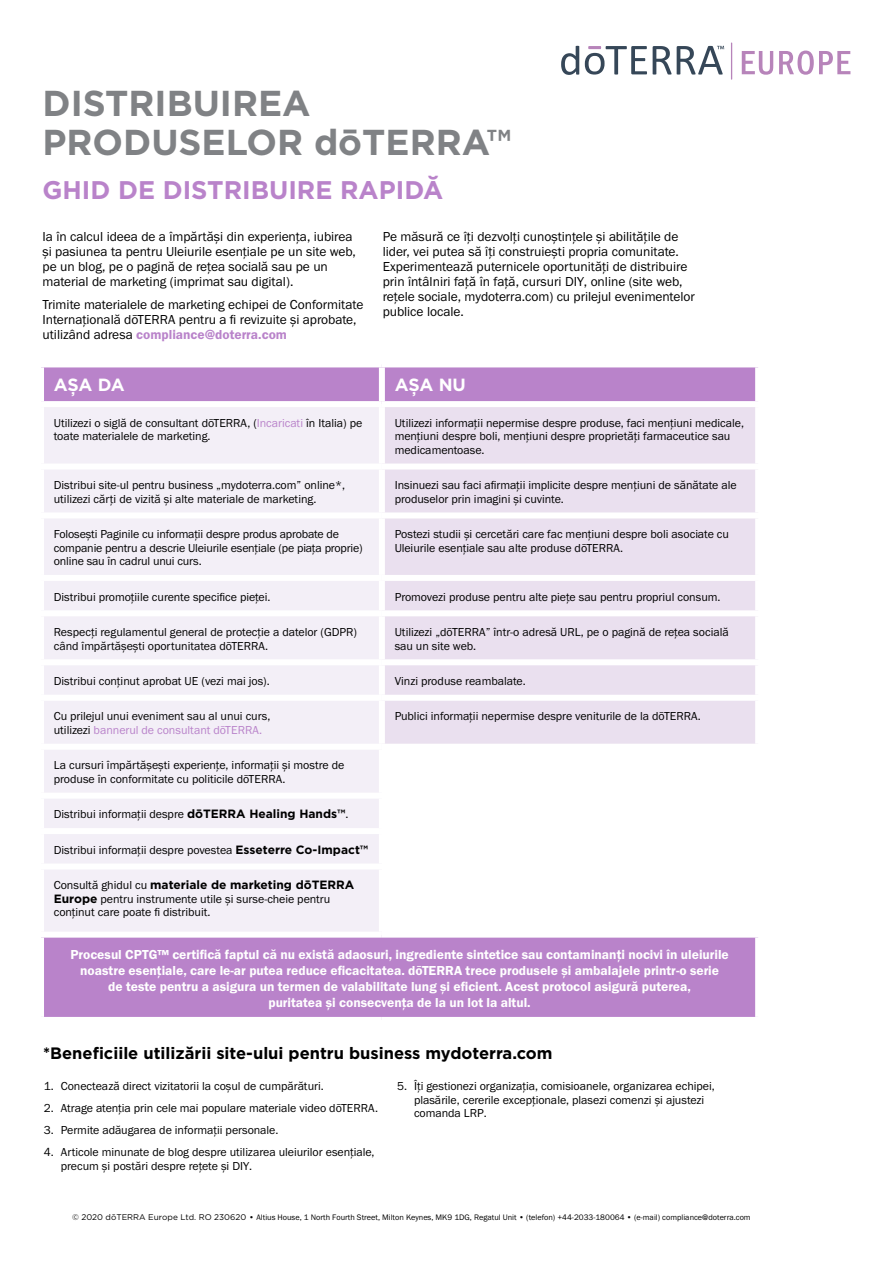
<style>
.page{position:relative;width:893px;height:1263px;background:#fff}
.page>*{position:absolute;margin:0;border:0;box-sizing:border-box;transform-origin:0 0}
.t1{font:700 36px/39px "Gotham";color:#808285}
.t2{font:700 25.5px "Gotham";color:#b983ca}
.t3{font:700 17.7px "Gotham";letter-spacing:-.01em;color:#fff}
.t4{font:700 16.5px "Gotham";color:#000}
.t5{font:13.5px/15px "Franklin Gothic FS";letter-spacing:-.005em;color:#000}
.t6{font:600 13.5px/16.2px "Franklin Gothic FS";color:#fff;text-align:center}
.t7{font:12px/13.5px "Franklin Gothic FS";letter-spacing:-.005em;color:#000}
.t8{font:700 12px "Gotham";color:#000}
.t9{font:8.25px "Franklin Gothic FS";color:#000}
.s1{font-weight:600;color:#b983ca}
.s2{color:#b983ca}
.s3{font-family:"Gotham";font-weight:700}
.s4{font-family:"Franklin Gothic FS";font-weight:400}
.s5{font-family:"Gotham"}
</style>
<div class="page">
<svg style="left:742px;top:51px;width:31px;height:24px"></svg>
<svg style="left:779px;top:51px;width:71px;height:24px"></svg>
<svg style="left:677px;top:46px;width:47px;height:29px"></svg>
<svg style="left:653px;top:46px;width:18px;height:29px"></svg>
<svg style="left:585px;top:46px;width:62px;height:29px"></svg>
<svg style="left:561px;top:46px;width:18px;height:29px"></svg>
<hr style="left:731px;top:43px;width:1px;height:37px;background:#b784ba">
<div style="left:44px;top:367px;width:711px;height:650px;background:#b983ca"></div>
<div style="left:44px;top:407px;width:335px;height:525px;background:#f3eff7"></div>
<div style="left:385px;top:407px;width:370px;height:337px;background:#eae0ef"></div>
<div style="left:382px;top:747px;width:376px;height:188px;background:#fff"></div>
<div style="left:379px;top:367px;width:6px;height:34px;background:#fff"></div>
<div style="left:38px;top:401px;width:344px;height:6px;background:#fff"></div>
<div style="left:382px;top:401px;width:379px;height:6px;background:#fff"></div>
<div style="left:379px;top:407px;width:6px;height:56px;background:#fff"></div>
<div style="left:38px;top:463px;width:344px;height:6px;background:#fff"></div>
<div style="left:382px;top:463px;width:379px;height:6px;background:#fff"></div>
<div style="left:379px;top:469px;width:6px;height:43px;background:#fff"></div>
<div style="left:38px;top:512px;width:344px;height:6px;background:#fff"></div>
<div style="left:382px;top:512px;width:379px;height:6px;background:#fff"></div>
<div style="left:379px;top:518px;width:6px;height:57px;background:#fff"></div>
<div style="left:38px;top:575px;width:344px;height:6px;background:#fff"></div>
<div style="left:382px;top:575px;width:379px;height:6px;background:#fff"></div>
<div style="left:379px;top:581px;width:6px;height:29px;background:#fff"></div>
<div style="left:38px;top:610px;width:344px;height:6px;background:#fff"></div>
<div style="left:382px;top:610px;width:379px;height:6px;background:#fff"></div>
<div style="left:379px;top:616px;width:6px;height:43px;background:#fff"></div>
<div style="left:38px;top:659px;width:344px;height:6px;background:#fff"></div>
<div style="left:382px;top:659px;width:379px;height:6px;background:#fff"></div>
<div style="left:379px;top:665px;width:6px;height:30px;background:#fff"></div>
<div style="left:38px;top:695px;width:344px;height:6px;background:#fff"></div>
<div style="left:382px;top:695px;width:379px;height:6px;background:#fff"></div>
<div style="left:379px;top:701px;width:6px;height:43px;background:#fff"></div>
<div style="left:38px;top:744px;width:344px;height:6px;background:#fff"></div>
<div style="left:382px;top:744px;width:379px;height:6px;background:#fff"></div>
<div style="left:379px;top:750px;width:6px;height:43px;background:#fff"></div>
<div style="left:38px;top:793px;width:347px;height:6px;background:#fff"></div>
<div style="left:379px;top:799px;width:6px;height:29px;background:#fff"></div>
<div style="left:38px;top:828px;width:347px;height:6px;background:#fff"></div>
<div style="left:379px;top:834px;width:6px;height:29px;background:#fff"></div>
<div style="left:38px;top:863px;width:347px;height:6px;background:#fff"></div>
<div style="left:379px;top:869px;width:6px;height:63px;background:#fff"></div>
<div style="left:38px;top:932px;width:344px;height:6px;background:#fff"></div>
<div style="left:382px;top:932px;width:379px;height:6px;background:#fff"></div>
<h1 class="t1" style="left:43px;top:84px;width:470px">DISTRIBUIREA<br>PRODUSELOR dōTERRA™</h1>
<h2 class="t2" style="left:43px;top:173px;width:402px">GHID DE DISTRIBUIRE RAPIDĂ</h2>
<p class="t5" style="left:43px;top:229px;width:315px">Ia în calcul ideea de a împărtăși din experienţa, iubirea și pasiunea ta pentru Uleiurile esenţiale pe un site web, pe un blog, pe o pagină de reţea socială sau pe un material de marketing (imprimat sau digital).</p>
<p class="t5" style="left:43px;top:297px;width:322px">Trimite materialele de marketing echipei de Conformitate<br>Internaţională dōTERRA pentru a fi revizuite și aprobate, utilizând adresa <span class="s1">compliance@doterra.com</span></p>
<p class="t5" style="left:383px;top:229px;width:314px">Pe măsură ce îți dezvolți cunoștințele și abilitățile de lider, vei putea să îți construiești propria comunitate.<br>Experimentează puternicele oportunități de distribuire prin întâlniri față în față, cursuri DIY, online (site web, rețele sociale, mydoterra.com) cu prilejul evenimentelor publice locale.</p>
<h3 class="t3" style="left:54px;top:373px;width:72px">AȘA DA</h3>
<h3 class="t3" style="left:395px;top:373px;width:73px">AȘA NU</h3>
<p class="t7" style="left:54px;top:416px;width:310px">Utilizezi o siglă de consultant dōTERRA, (<span class="s2">Incaricati</span> în Italia) pe toate materialele de marketing.</p>
<p class="t7" style="left:395px;top:416px;width:351px">Utilizezi informații nepermise despre produse, faci mențiuni medicale, mențiuni despre boli, mențiuni despre proprietăți farmaceutice sau medicamentoase.</p>
<p class="t7" style="left:54px;top:479px;width:293px">Distribui site-ul pentru business „mydoterra.com” online*, utilizezi cărți de vizită și alte materiale de marketing.</p>
<p class="t7" style="left:395px;top:479px;width:343px">Insinuezi sau faci afirmații implicite despre mențiuni de sănătate ale produselor prin imagini și cuvinte.</p>
<p class="t7" style="left:54px;top:528px;width:311px">Folosești Paginile cu informații despre produs aprobate de companie pentru a descrie Uleiurile esențiale (pe piața proprie) online sau în cadrul unui curs.</p>
<p class="t7" style="left:395px;top:528px;width:336px">Postezi studii și cercetări care fac mențiuni despre boli asociate cu<br>Uleiurile esențiale sau alte produse dōTERRA.</p>
<p class="t7" style="left:54px;top:590px;width:218px">Distribui promoțiile curente specifice pieței.</p>
<p class="t7" style="left:395px;top:590px;width:327px">Promovezi produse pentru alte piețe sau pentru propriul consum.</p>
<p class="t7" style="left:54px;top:625px;width:305px">Respecți regulamentul general de protecție a datelor (GDPR) când împărtășești oportunitatea dōTERRA.</p>
<p class="t7" style="left:395px;top:625px;width:336px">Utilizezi „dōTERRA” într-o adresă URL, pe o pagină de rețea socială sau un site web.</p>
<p class="t7" style="left:54px;top:674px;width:218px">Distribui conținut aprobat UE (vezi mai jos).</p>
<p class="t7" style="left:395px;top:674px;width:133px">Vinzi produse reambalate.</p>
<p class="t7" style="left:54px;top:710px;width:218px">Cu prilejul unui eveniment sau al unui curs, utilizezi <span class="s2">bannerul de consultant dōTERRA.</span></p>
<p class="t7" style="left:395px;top:710px;width:308px">Publici informații nepermise despre veniturile de la dōTERRA.</p>
<p class="t7" style="left:54px;top:759px;width:292px">La cursuri împărtășești experiențe, informații și mostre de produse în conformitate cu politicile dōTERRA.</p>
<p class="t7" style="left:54px;top:808px;width:296px">Distribui informații despre <span class="s3">dōTERRA Healing Hands™</span>.</p>
<p class="t7" style="left:54px;top:843px;width:316px">Distribui informații despre povestea <span class="s3">Esseterre Co-Impact™</span></p>
<p class="t8" style="left:54px;top:877px;width:302px"><span class="s4">Consultă ghidul cu</span> materiale de marketing dōTERRA</p>
<p class="t7" style="left:54px;top:892px;width:278px"><span class="s3">Europe</span> pentru instrumente utile și surse-cheie pentru conținut care poate fi distribuit.</p>
<p class="t6" style="left:70px;top:946px;width:660px">Procesul CPTG™ certifică faptul că nu există adaosuri, ingrediente sintetice sau contaminanți nocivi în uleiurile noastre esențiale, care le-ar putea reduce eficacitatea. dōTERRA trece produsele și ambalajele printr-o serie<br>de teste pentru a asigura un termen de valabilitate lung și eficient. Acest protocol asigură puterea,<br>puritatea și consecvența de la un lot la altul.</p>
<h3 class="t4" style="left:43px;top:1042px;width:511px">*Beneficiile utilizării site-ului pentru business mydoterra.com</h3>
<p class="t7" style="left:44px;top:1079px;width:281px">1. Conectează direct vizitatorii la coșul de cumpărături.</p>
<p class="t7" style="left:44px;top:1101px;width:336px">2. Atrage atenția prin cele mai populare materiale video dōTERRA.</p>
<p class="t7" style="left:44px;top:1123px;width:236px">3. Permite adăugarea de informații personale.</p>
<p class="t7" style="left:61px;top:1145px;width:315px;text-indent:-17px">4. Articole minunate de blog despre utilizarea uleiurilor esențiale, precum și postări despre rețete și DIY.</p>
<p class="t7" style="left:414px;top:1079px;width:302px;text-indent:-17px">5. Îți gestionezi organizația, comisioanele, organizarea echipei, plasările, cererile excepționale, plasezi comenzi și ajustezi comanda LRP.</p>
<p class="t9" style="left:72px;top:1213px;width:680px"><span class="s5">© 2020 dōTERRA Europe Ltd. RO 230620</span> • Altius House, 1 North Fourth Street, Milton Keynes, MK9 1DG, Regatul Unit • (telefon) +44-2033-180064 • (e-mail) compliance@doterra.com</p>
</div>
